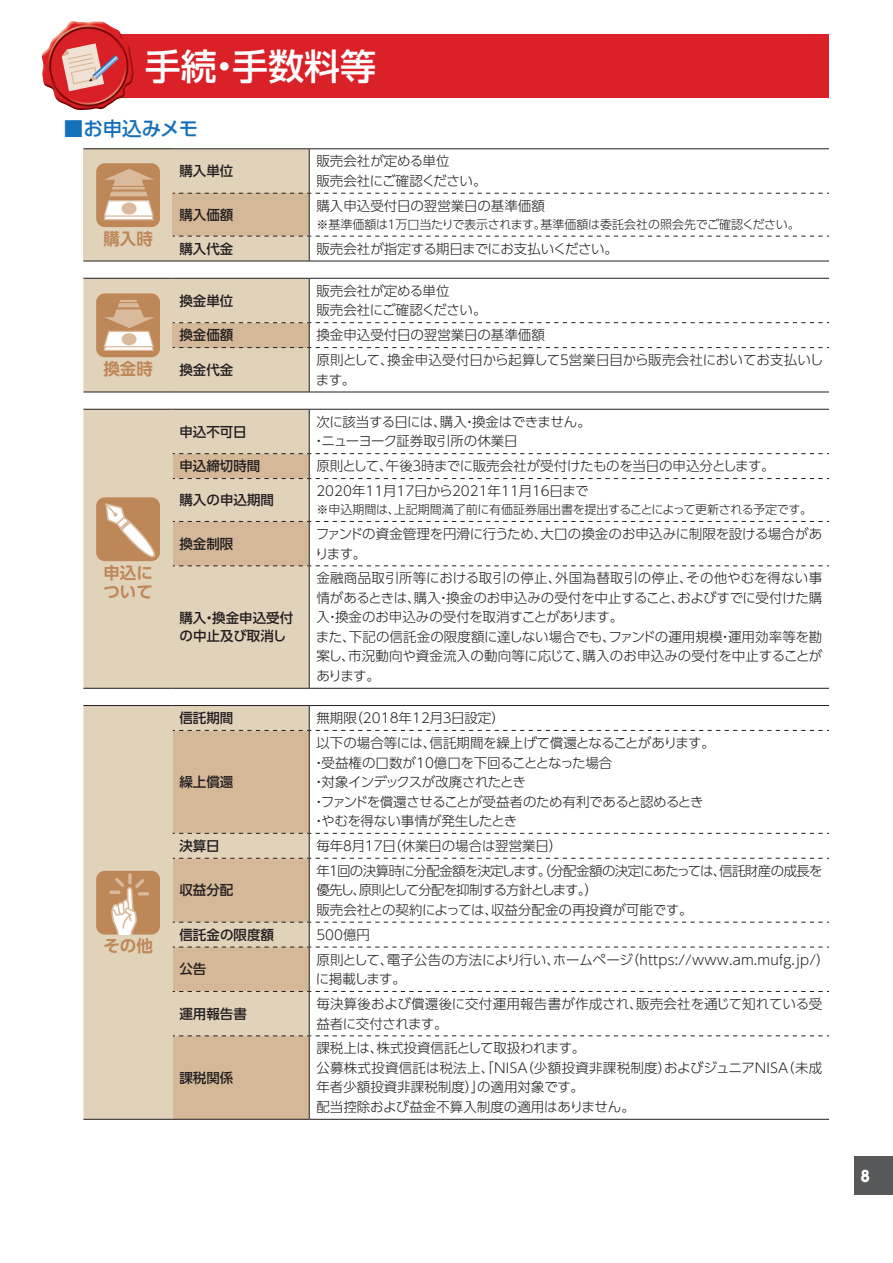
<style>
.page{position:relative;width:893px;height:1263px;background:#fff}
.page>*{position:absolute;margin:0;border:0;box-sizing:border-box;transform-origin:0 0}
.t1{font:500 36px "UD Shin Go Pro";color:#fff}
.t2{font:500 19.5px "UD Shin Go Pro";letter-spacing:-.005em;color:#1471b9}
.t3{font:700 16.5px/19.5px "UD Shin Go Pro De";color:#be8757}
.t4{font:800 15px "UD Shin Go Pro";color:#fff;scale:.9 1}
.t5{font:300 13.5px/19.5px "UD Shin Go Pro";letter-spacing:-.01em;color:#231f20}
.t6{font:300 13.5px/19.5px "UD Shin Go Pro";letter-spacing:-.03em;color:#231f20}
.t7{font:500 13.5px/18px "UD Shin Go Pro";color:#231f20}
.t8{font:300 13.5px/19.5px "UD Shin Go Pro";letter-spacing:-.045em;color:#231f20}
.t9{font:300 13.5px/19.5px "UD Shin Go Pro";letter-spacing:.015em;color:#231f20}
.t10{font:300 13.5px/19.5px "UD Shin Go Pro";letter-spacing:-.035em;color:#231f20}
.t11{font:300 12px "UD Shin Go Pro";letter-spacing:-.02em;color:#231f20}
</style>
<div class="page">
<div style="left:855px;top:1157px;width:38px;height:38px;background:#57585a"></div>
<div style="left:83px;top:149px;width:90px;height:112px;background:#e1d2ba"></div>
<hr style="left:83px;top:148px;width:90px;height:1px;background:#231f20">
<hr style="left:83px;top:261px;width:90px;height:1px;background:#231f20">
<hr style="left:173px;top:148px;width:136px;height:1px;background:#231f20">
<hr style="left:309px;top:148px;width:520px;height:1px;background:#231f20">
<hr style="left:173px;top:261px;width:136px;height:1px;background:#231f20">
<hr style="left:309px;top:261px;width:520px;height:1px;background:#231f20">
<svg style="left:173px;top:149px;width:656px;height:112px"></svg>
<div style="left:96px;top:163px;width:64px;height:64px;background:#be8757;border-radius:9px"></div>
<svg style="left:103px;top:169px;width:51px;height:52px"></svg>
<hr style="left:83px;top:392px;width:90px;height:1px;background:#231f20">
<hr style="left:173px;top:392px;width:136px;height:1px;background:#231f20">
<hr style="left:309px;top:392px;width:520px;height:1px;background:#231f20">
<svg style="left:83px;top:278px;width:746px;height:114px"></svg>
<div style="left:83px;top:410px;width:226px;height:278px;background:#e1d2ba"></div>
<hr style="left:83px;top:409px;width:90px;height:1px;background:#231f20">
<hr style="left:83px;top:688px;width:90px;height:1px;background:#231f20">
<hr style="left:173px;top:409px;width:136px;height:1px;background:#231f20">
<hr style="left:309px;top:409px;width:520px;height:1px;background:#231f20">
<hr style="left:309px;top:410px;width:1px;height:43px;background:#231f20">
<hr style="left:309px;top:566px;width:1px;height:122px;background:#231f20">
<hr style="left:173px;top:688px;width:136px;height:1px;background:#231f20">
<hr style="left:309px;top:688px;width:520px;height:1px;background:#231f20">
<svg style="left:173px;top:453px;width:656px;height:113px"></svg>
<div style="left:96px;top:497px;width:64px;height:64px;background:#be8757;border-radius:9px"></div>
<svg style="left:104px;top:502px;width:56px;height:63px"></svg>
<div style="left:83px;top:706px;width:90px;height:413px;background:#e1d2ba"></div>
<svg style="left:173px;top:731px;width:136px;height:388px;background:#d4ba9b"></svg>
<hr style="left:83px;top:705px;width:90px;height:1px;background:#231f20">
<hr style="left:173px;top:705px;width:136px;height:1px;background:#231f20">
<hr style="left:309px;top:705px;width:520px;height:1px;background:#231f20">
<hr style="left:309px;top:731px;width:1px;height:102px;background:#231f20">
<hr style="left:309px;top:859px;width:1px;height:63px;background:#231f20">
<hr style="left:309px;top:947px;width:1px;height:44px;background:#231f20">
<hr style="left:309px;top:992px;width:1px;height:43px;background:#231f20">
<hr style="left:309px;top:1036px;width:1px;height:83px;background:#231f20">
<svg style="left:173px;top:706px;width:656px;height:25px"></svg>
<svg style="left:173px;top:833px;width:656px;height:26px"></svg>
<svg style="left:173px;top:922px;width:656px;height:26px"></svg>
<svg style="left:173px;top:991px;width:656px;height:1px"></svg>
<svg style="left:173px;top:1035px;width:656px;height:1px"></svg>
<hr style="left:83px;top:1119px;width:90px;height:1px;background:#231f20">
<hr style="left:173px;top:1119px;width:136px;height:1px;background:#231f20">
<hr style="left:309px;top:1119px;width:520px;height:1px;background:#231f20">
<div style="left:96px;top:871px;width:64px;height:63px;background:#be8757;border-radius:9px"></div>
<svg style="left:128px;top:873px;width:4px;height:11px"></svg>
<svg style="left:111px;top:878px;width:38px;height:56px"></svg>
<div style="left:83px;top:34px;width:740px;height:64px;background:#da2128"></div>
<hr style="left:825px;top:34px;width:4px;height:64px;background:#da2128">
<img style="left:42px;top:21px;width:92px;height:90px">
<svg style="left:62px;top:43px;width:57px;height:48px"></svg>
<h1 class="t1" style="left:145px;top:37px;width:233px">手続・手数料等</h1>
<h2 class="t2" style="left:64px;top:112px;width:136px">■お申込みメモ</h2>
<p class="t3" style="left:103px;top:228px;width:51px">購入時</p>
<p class="t3" style="left:103px;top:358px;width:51px">換金時</p>
<p class="t3" style="left:103px;top:562px;width:51px">申込について</p>
<p class="t3" style="left:103px;top:935px;width:51px">その他</p>
<p class="t7" style="left:179px;top:162px;width:55px">購入単位</p>
<p class="t5" style="left:316px;top:151px;width:172px">販売会社が定める単位<br>販売会社にご確認ください。</p>
<p class="t7" style="left:179px;top:205px;width:55px">購入価額</p>
<p class="t5" style="left:316px;top:195px;width:230px">購入申込受付日の翌営業日の基準価額</p>
<p class="t11" style="left:316px;top:215px;width:485px">※基準価額は１万口当たりで表示されます。基準価額は委託会社の照会先でご確認ください。</p>
<p class="t7" style="left:179px;top:239px;width:55px">購入代金</p>
<p class="t5" style="left:316px;top:238px;width:303px">販売会社が指定する期日までにお支払いください。</p>
<p class="t7" style="left:179px;top:291px;width:55px">換金単位</p>
<p class="t5" style="left:316px;top:280px;width:172px">販売会社が定める単位<br>販売会社にご確認ください。</p>
<p class="t7" style="left:179px;top:326px;width:55px">換金価額</p>
<p class="t5" style="left:316px;top:325px;width:230px">換金申込受付日の翌営業日の基準価額</p>
<p class="t7" style="left:179px;top:360px;width:55px">換金代金</p>
<p class="t5" style="left:316px;top:350px;width:509px">原則として、換金申込受付日から起算して５営業日目から販売会社においてお支払いします。</p>
<p class="t7" style="left:179px;top:422px;width:69px">申込不可日</p>
<p class="t10" style="left:312px;top:411px;width:280px;text-indent:4px">次に該当する日には、購入・換金はできません。・ニューヨーク証券取引所の休業日</p>
<p class="t7" style="left:179px;top:457px;width:82px">申込締切時間</p>
<p class="t6" style="left:316px;top:456px;width:460px">原則として、午後３時までに販売会社が受付けたものを当日の申込分とします。</p>
<p class="t7" style="left:179px;top:491px;width:96px">購入の申込期間</p>
<p class="t5" style="left:316px;top:481px;width:274px">2020年11月17日から2021年11月16日まで</p>
<p class="t11" style="left:316px;top:500px;width:497px">※申込期間は、上記期間満了前に有価証券届出書を提出することによって更新される予定です。</p>
<p class="t7" style="left:179px;top:534px;width:55px">換金制限</p>
<p class="t5" style="left:315px;top:524px;width:509px">ファンドの資金管理を円滑に行うため、大口の換金のお申込みに制限を設ける場合があります。</p>
<p class="t7" style="left:179px;top:609px;width:115px">購入・換金申込受付の中止及び取消し</p>
<p class="t5" style="left:316px;top:568px;width:508px">金融商品取引所等における取引の停止、外国為替取引の停止、その他やむを得ない事情があるときは、購入・換金のお申込みの受付を中止すること、およびすでに受付けた購入・換金のお申込みの受付を取消すことがあります。<br>また、下記の信託金の限度額に達しない場合でも、ファンドの運用規模・運用効率等を勘案し、市況動向や資金流入の動向等に応じて、購入のお申込みの受付を中止することがあります。</p>
<p class="t7" style="left:179px;top:709px;width:55px">信託期間</p>
<p class="t5" style="left:316px;top:708px;width:190px">無期限（2018年12月３日設定）</p>
<p class="t7" style="left:179px;top:772px;width:55px">繰上償還</p>
<p class="t6" style="left:312px;top:733px;width:404px;text-indent:4px">以下の場合等には、信託期間を繰上げて償還となることがあります。・受益権の口数が10億口を下回ることとなった場合<br>・対象インデックスが改廃されたとき<br>・ファンドを償還させることが受益者のため有利であると認めるとき・やむを得ない事情が発生したとき</p>
<p class="t7" style="left:179px;top:836px;width:42px">決算日</p>
<p class="t5" style="left:316px;top:835px;width:247px">毎年８月17日（休業日の場合は翌営業日）</p>
<p class="t7" style="left:179px;top:881px;width:55px">収益分配</p>
<p class="t8" style="left:316px;top:860px;width:508px">年１回の決算時に分配金額を決定します。（分配金額の決定にあたっては、信託財産の成長を優先し、原則として分配を抑制する方針とします。）<br>販売会社との契約によっては、収益分配金の再投資が可能です。</p>
<p class="t7" style="left:179px;top:925px;width:96px">信託金の限度額</p>
<p class="t5" style="left:316px;top:924px;width:55px">500億円</p>
<p class="t7" style="left:179px;top:960px;width:28px">公告</p>
<p class="t9" style="left:316px;top:949px;width:515px">原則として、電子公告の方法により行い、ホームページ（https://www.am.mufg.jp/）に掲載します。</p>
<p class="t7" style="left:179px;top:1004px;width:69px">運用報告書</p>
<p class="t5" style="left:316px;top:994px;width:507px">毎決算後および償還後に交付運用報告書が作成され、販売会社を通じて知れている受益者に交付されます。</p>
<p class="t7" style="left:179px;top:1068px;width:55px">課税関係</p>
<p class="t5" style="left:316px;top:1038px;width:507px">課税上は、株式投資信託として取扱われます。<br>公募株式投資信託は税法上、「ＮＩＳＡ（少額投資非課税制度）およびジュニアＮＩＳＡ（未成年者少額投資非課税制度）」の適用対象です。<br>配当控除および益金不算入制度の適用はありません。</p>
<p class="t4" style="left:861px;top:1163px;width:11px">8</p>
</div>
